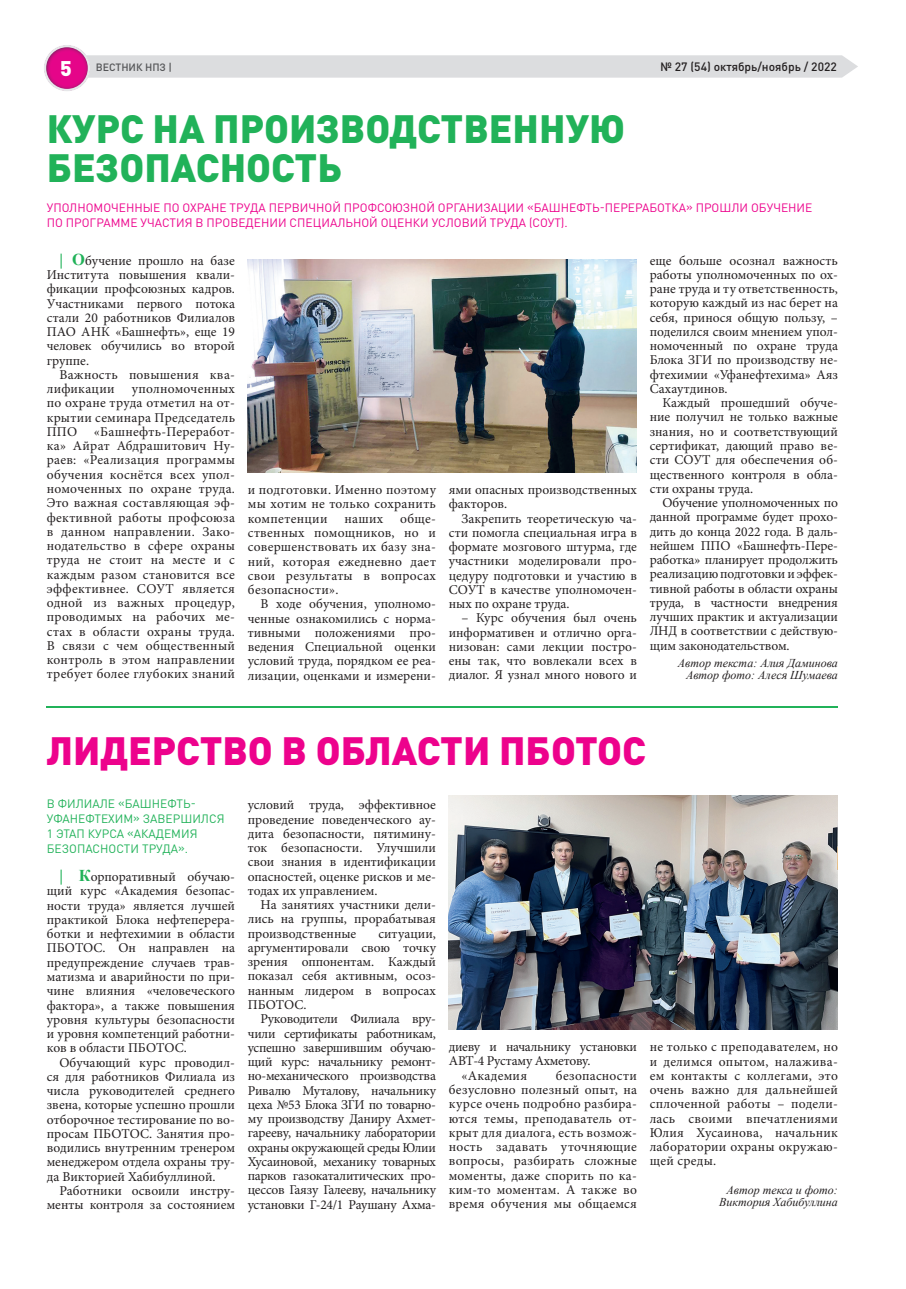
<style>
.page{position:relative;width:906px;height:1289px;background:#fff}
.page>*{position:absolute;margin:0;border:0;box-sizing:border-box;transform-origin:0 0}
.t1{font:900 39px/39px "DIN Pro";color:#21b259}
.t2{font:900 39px "DIN Pro";color:#ed028c}
.t3{font:13.5px/14.2px "Minion Pro";color:#231f20;text-align:justify}
.t4{font:13.5px "Minion Pro";letter-spacing:-.02em;color:#231f20}
.t5{font:13.5px/14.2px "Minion Pro";letter-spacing:.02em;color:#231f20}
.t6{font:12px/15px "DIN Pro";color:#ed028c}
.t7{font:italic 12px/12px "Times New Roman";color:#231f20;text-align:right}
.t8{font:12px/15px "DIN Pro";color:#21b259}
.t9{font:500 12px "DIN Pro";color:#231f20}
.t10{font:500 10.5px "DIN Pro";color:#545557}
.s1{font-weight:900;font-size:21px;color:#fff}
.s2{font-family:"Times New Roman";font-weight:700;font-size:16.5px;color:#21b259}
</style>
<div class="page">
<svg style="left:44px;top:45px;width:814px;height:46px"></svg>
<img style="left:247px;top:259px;width:389px;height:214px">
<img style="left:449px;top:795px;width:389px;height:234px">
<hr style="left:47px;top:706px;width:791px;height:2px;background:#21b259">
<p class="t10" style="left:60px;top:60px;width:114px"><span class="s1">5</span> ВЕСТНИК НПЗ |</p>
<p class="t9" style="left:660px;top:58px;width:178px">№ 27 (54) октябрь/ноябрь / 2022</p>
<h1 class="t1" style="left:47px;top:107px;width:580px">КУРС НА ПРОИЗВОДСТВЕННУЮ<br>БЕЗОПАСНОСТЬ</h1>
<p class="t6" style="left:47px;top:200px;width:767px">УПОЛНОМОЧЕННЫЕ ПО ОХРАНЕ ТРУДА ПЕРВИЧНОЙ ПРОФСОЮЗНОЙ ОРГАНИЗАЦИИ «БАШНЕФТЬ-ПЕРЕРАБОТКА» ПРОШЛИ ОБУЧЕНИЕ<br>ПО ПРОГРАММЕ УЧАСТИЯ В ПРОВЕДЕНИИ СПЕЦИАЛЬНОЙ ОЦЕНКИ УСЛОВИЙ ТРУДА (СОУТ).</p>
<p class="t3" style="left:47px;top:253px;width:190px;text-indent:13px"><span class="s2">| О</span>бучение прошло на базе Института повышения квали&shy;фикации профсоюзных кадров.<br>Участниками первого потока стали 20 работников Филиалов ПАО АНК «Башнефть», еще 19 человек обучились во второй группе.</p>
<p class="t5" style="left:47px;top:367px;width:190px;text-indent:13px">Важность повышения ква&shy;лификации</p>
<p class="t3" style="left:47px;top:382px;width:190px;text-indent:85px">уполномоченных по охране труда отметил на от&shy;крытии семинара Председатель ППО «Башнефть-Переработ&shy;ка» Айрат Абдрашитович Ну&shy;раев: «Реализация программы обучения коснётся всех упол&shy;номоченных по охране труда.<br>Это важная составляющая эф&shy;фективной работы профсоюза в данном направлении. Зако&shy;нодательство в сфере охраны труда не стоит на месте и с каждым разом становится все эффективнее. СОУТ является одной из важных процедур, проводимых на рабочих ме&shy;стах в области охраны труда.<br>В связи с чем общественный контроль в этом направлении требует более глубоких знаний</p>
<p class="t3" style="left:248px;top:483px;width:190px">и подготовки. Именно поэтому мы хотим не только сохранить компетенции наших обще&shy;ственных помощников, но и совершенствовать их базу зна&shy;ний, которая ежедневно дает свои результаты в вопросах безопасности».</p>
<p class="t3" style="left:248px;top:597px;width:190px;text-indent:13px">В ходе обучения, уполномо&shy;ченные ознакомились с норма&shy;тивными положениями про&shy;ведения Специальной оценки условий труда, порядком ее реа&shy;лизации, оценками и измерени-</p>
<p class="t3" style="left:449px;top:482px;width:190px">ями опасных производственных факторов.</p>
<p class="t3" style="left:449px;top:511px;width:190px;text-indent:13px">Закрепить теоретическую ча&shy;сти помогла специальная игра в формате мозгового штурма, где участники моделировали про&shy;цедуру подготовки и участию в СОУТ в качестве уполномочен&shy;ных по охране труда.</p>
<p class="t3" style="left:449px;top:611px;width:190px;text-indent:13px">– Курс обучения был очень информативен и отлично орга&shy;низован: сами лекции постро&shy;ены так, что вовлекали всех в диалог. Я узнал много нового и</p>
<p class="t3" style="left:649px;top:253px;width:190px">еще больше осознал важность работы уполномоченных по ох&shy;ране труда и ту ответственность, которую каждый из нас берет на себя, принося общую пользу, – поделился своим мнением упол&shy;номоченный по охране труда Блока ЗГИ по производству не&shy;фтехимии «Уфанефтехима» Аяз Сахаутдинов.</p>
<p class="t3" style="left:649px;top:396px;width:190px;text-indent:13px">Каждый прошедший обуче&shy;ние получил не только важные знания, но и соответствующий сертификат, дающий право ве&shy;сти СОУТ для обеспечения об&shy;щественного контроля в обла&shy;сти охраны труда.</p>
<p class="t3" style="left:649px;top:495px;width:190px;text-indent:13px">Обучение уполномоченных по данной программе будет прохо&shy;дить до конца 2022 года. В даль&shy;нейшем ППО «Башнефть-Пере&shy;работка» планирует продолжить реализацию подготовки и эффек&shy;тивной работы в области охраны труда, в частности внедрения лучших практик и актуализации ЛНД в соответствии с действую&shy;щим законодательством.</p>
<p class="t7" style="left:678px;top:657px;width:162px">Автор текста: Алия Даминова<br>Автор фото: Алеся Шумаева</p>
<h1 class="t2" style="left:47px;top:724px;width:600px">ЛИДЕРСТВО В ОБЛАСТИ ПБОТОС</h1>
<p class="t3" style="left:248px;top:798px;width:190px">условий труда, эффективное проведение поведенческого ау&shy;дита безопасности, пятимину&shy;ток безопасности. Улучшили свои знания в идентификации опасностей, оценке рисков и ме&shy;тодах их управлением.</p>
<p class="t3" style="left:248px;top:897px;width:190px;text-indent:13px">На занятиях участники дели&shy;лись на группы, прорабатывая производственные</p>
<p class="t8" style="left:47px;top:795px;width:179px">В ФИЛИАЛЕ «БАШНЕФТЬ-<br>УФАНЕФТЕХИМ» ЗАВЕРШИЛСЯ<br>1 ЭТАП КУРСА «АКАДЕМИЯ<br>БЕЗОПАСНОСТИ ТРУДА».</p>
<p class="t3" style="left:47px;top:869px;width:190px;text-indent:13px"><span class="s2">| К</span>орпоративный обучаю&shy;щий курс «Академия безопас&shy;ности труда» является лучшей практикой Блока нефтеперера&shy;ботки и нефтехимии в области ПБОТОС. Он направлен на предупреждение случаев трав&shy;матизма и аварийности по при&shy;чине влияния «человеческого фактора», а также повышения уровня культуры безопасности и уровня компетенций работни&shy;ков в области ПБОТОС.</p>
<p class="t3" style="left:47px;top:1055px;width:190px;text-indent:13px">Обучающий курс проводил&shy;ся для работников Филиала из числа руководителей среднего звена, которые успешно прошли отборочное тестирование по во&shy;просам ПБОТОС. Занятия про&shy;водились внутренним тренером менеджером отдела охраны тру&shy;да Викторией Хабибуллиной.</p>
<p class="t3" style="left:47px;top:1183px;width:190px;text-align:right">Работники освоили инстру&shy;менты контроля за состоянием</p>
<p class="t3" style="left:248px;top:926px;width:190px;text-indent:131px">ситуации, аргументировали свою точку зрения оппонентам. Каждый показал себя активным, осоз&shy;нанным лидером в вопросах ПБОТОС.</p>
<p class="t3" style="left:248px;top:1011px;width:190px;text-indent:13px">Руководители Филиала вру&shy;чили сертификаты работникам, успешно завершившим обучаю&shy;щий курс: начальнику ремонт&shy;но-механического производства Ривалю Муталову, начальнику цеха №53 Блока ЗГИ по товарно&shy;му производству Даниру Ахмет&shy;гарееву, начальнику лаборатории охраны окружающей среды Юлии Хусаиновой, механику товарных парков газокаталитических про&shy;цессов Гаязу Галееву, начальнику установки Г-24/1 Раушану Ахма-</p>
<p class="t3" style="left:649px;top:1039px;width:190px">не только с преподавателем, но и делимся опытом, налажива&shy;ем контакты с коллегами, это очень важно для дальнейшей сплоченной работы – подели&shy;лась своими впечатлениями Юлия Хусаинова, начальник лаборатории охраны окружаю&shy;щей среды.</p>
<p class="t7" style="left:719px;top:1183px;width:120px">Автор текса и фото:<br>Виктория Хабибуллина</p>
<p class="t4" style="left:449px;top:1037px;width:190px">диеву и начальнику установки</p>
<p class="t4" style="left:449px;top:1052px;width:143px">АВТ-4 Рустаму Ахметову.</p>
<p class="t5" style="left:461px;top:1068px;width:67px">«Академия</p>
<p class="t3" style="left:449px;top:1068px;width:190px;text-indent:107px">безопасности безусловно полезный опыт, на курсе очень подробно разбира&shy;ются темы, преподаватель от&shy;крыт для диалога, есть возмож&shy;ность задавать уточняющие вопросы, разбирать сложные моменты, даже спорить по ка&shy;ким-то моментам. А также во время обучения мы общаемся</p>
</div>
